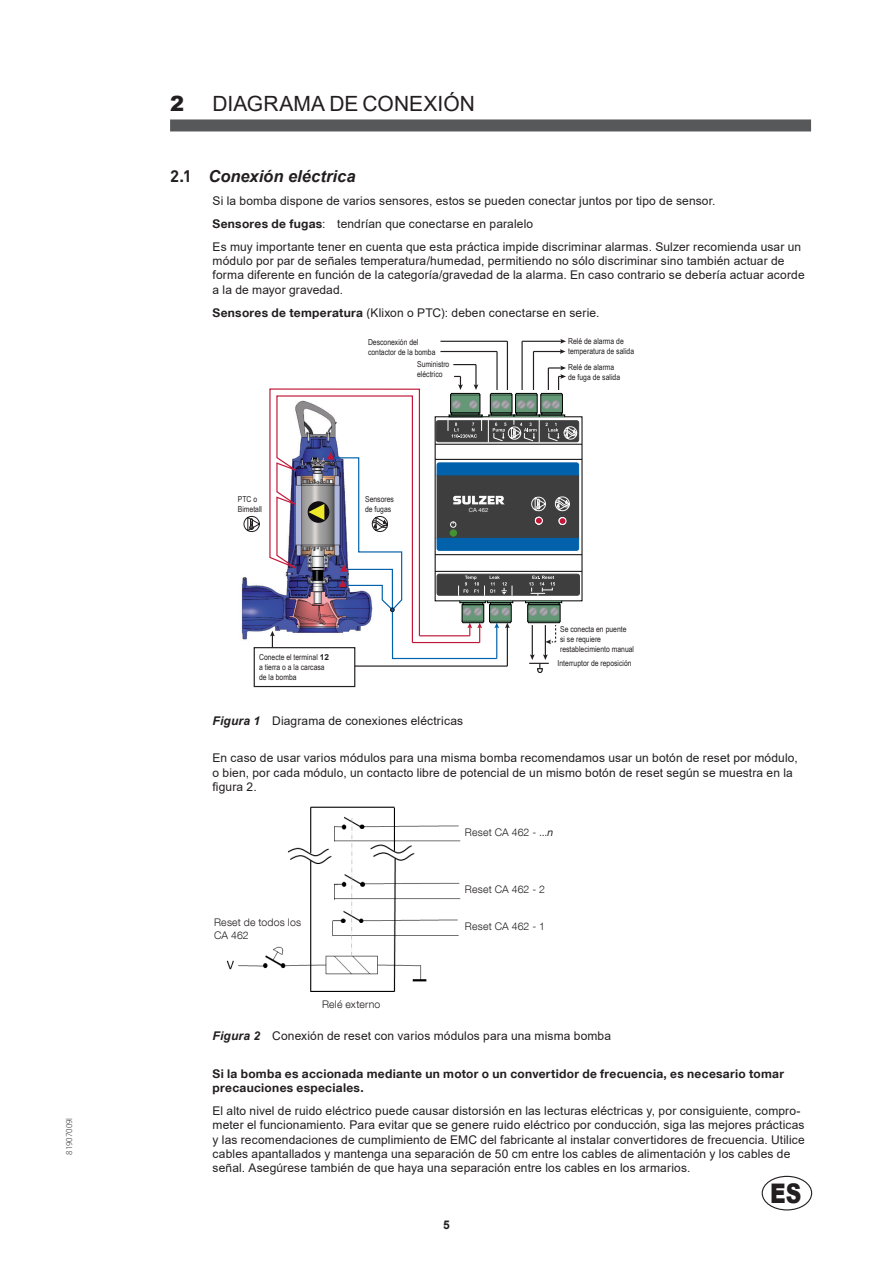
<style>
.page{position:relative;width:893px;height:1263px;background:#fff}
.page>*{position:absolute;margin:0;border:0;box-sizing:border-box;transform-origin:0 0}
.Landskod{font:900 27px "Arial";color:#231f20;scale:.8 1}
.t1{font:21px "Arial";color:#231f20}
.t2{font:900 21px "Arial";color:#231f20}
.t3{font:italic 700 16.5px "Arial";color:#231f20}
.Main_text{font:12px/14.4px "Arial";letter-spacing:.01em;color:#231f20}
.Main_text-2{font:700 12px/14.4px "Helvetica Neue LT Com";letter-spacing:.025em;color:#231f20}
.t4{font:700 12px "Arial";color:#231f20}
.Main_text_left_align{font:300 10.5px/12.6px "Helvetica Neue LT Com";letter-spacing:.02em;color:#231f20}
.t5{font:300 9px "Myriad Pro";color:#231f20}
.t6{font:8.25px/9.9px "Arial Narrow";color:#231f20}
.t7{font:5.7px "Helvetica Neue LT Com";color:#fafafa}
.s1{font-family:"DIN";font-style:normal}
.s2{font-family:"Helvetica Neue LT Com";font-weight:700}
.s3{font-family:"Arial";font-weight:700}
.s4{font-weight:700;font-style:italic}
.s5{font-weight:400;font-style:italic}
</style>
<div class="page">
<div style="left:762px;top:1176px;width:50px;height:34px;border:1px solid #231f20;border-radius:50%"></div>
<div style="left:170px;top:119px;width:641px;height:12px;background:#57585a"></div>
<img style="left:241px;top:510px;width:28px;height:130px">
<div style="left:254px;top:647px;width:101px;height:40px;border:1px solid #231f20"></div>
<hr style="left:440px;top:351px;width:57px;height:1px;background:#231f20">
<hr style="left:496px;top:351px;width:2px;height:39px;background:#231f20">
<hr style="left:440px;top:341px;width:67px;height:1px;background:#231f20">
<hr style="left:507px;top:341px;width:1px;height:49px;background:#231f20">
<hr style="left:521px;top:341px;width:2px;height:49px;background:#231f20">
<hr style="left:522px;top:341px;width:40px;height:1px;background:#231f20">
<hr style="left:533px;top:351px;width:1px;height:39px;background:#231f20">
<svg style="left:533px;top:339px;width:33px;height:15px"></svg>
<svg style="left:243px;top:514px;width:17px;height:20px"></svg>
<hr style="left:435px;top:459px;width:147px;height:1px;background:#000">
<hr style="left:435px;top:554px;width:147px;height:1px;background:#000">
<hr style="left:435px;top:444px;width:147px;height:1px;background:#000">
<hr style="left:435px;top:571px;width:147px;height:1px;background:#000">
<svg style="left:269px;top:364px;width:311px;height:310px"></svg>
<img style="left:226px;top:806px;width:235px;height:186px">
<p class="t5" style="left:64px;top:1155px;width:39px;rotate:-90deg">81907009I</p>
<p class="t2" style="left:170px;top:88px;width:16px">2</p>
<p class="t1" style="left:213px;top:89px;width:264px">DIAGRAMA DE CONEXIÓN</p>
<p class="t3" style="left:170px;top:165px;width:187px"><span class="s1">2.1</span> Conexión eléctrica</p>
<p class="Main_text" style="left:213px;top:193px;width:504px">Si la bomba dispone de varios sensores, estos se pueden conectar juntos por tipo de sensor.</p>
<p class="Main_text" style="left:213px;top:216px;width:322px"><span class="s2">Sensores de fugas</span>: tendrían que conectarse en paralelo</p>
<p class="Main_text" style="left:213px;top:239px;width:594px">Es muy importante tener en cuenta que esta práctica impide discriminar alarmas. Sulzer recomienda usar un módulo por par de señales temperatura/humedad, permitiendo no sólo discriminar sino también actuar de forma diferente en función de la categoría/gravedad de la alarma. En caso contrario se debería actuar acorde a la de mayor gravedad.</p>
<p class="Main_text" style="left:213px;top:305px;width:388px"><span class="s2">Sensores de temperatura</span> (Klixon o PTC): deben conectarse en serie.</p>
<p class="t6" style="left:238px;top:493px;width:26px">PTC o<br>Bimetall</p>
<p class="t6" style="left:568px;top:336px;width:68px">Relé de alarma de temperatura de salida</p>
<p class="t6" style="left:368px;top:337px;width:69px">Desconexión del contactor de la bomba</p>
<p class="t6" style="left:417px;top:359px;width:34px">Suministro eléctrico</p>
<p class="t6" style="left:568px;top:362px;width:53px">Relé de alarma de fuga de salida</p>
<p class="t6" style="left:365px;top:493px;width:30px">Sensores de fugas</p>
<p class="t7" style="left:469px;top:507px;width:21px">CA 462</p>
<p class="t6" style="left:560px;top:624px;width:75px">Se conecta en puente<br>si se requiere restablecimiento manual</p>
<p class="t6" style="left:259px;top:651px;width:71px">Conecte el terminal <span class="s3">12 </span>a tierra o a la carcasa de la bomba</p>
<p class="t6" style="left:558px;top:658px;width:75px">Interruptor de reposición</p>
<p class="Main_text" style="left:213px;top:713px;width:252px"><span class="s4">Figura 1</span> Diagrama de conexiones eléctricas</p>
<p class="Main_text" style="left:213px;top:751px;width:587px">En caso de usar varios módulos para una misma bomba recomendamos usar un botón de reset por módulo, o bien, por cada módulo, un contacto libre de potencial de un mismo botón de reset según se muestra en la figura 2.</p>
<p class="Main_text_left_align" style="left:214px;top:916px;width:88px">Reset de todos los<br>CA 462</p>
<p class="Main_text_left_align" style="left:322px;top:998px;width:60px">Relé externo</p>
<p class="Main_text_left_align" style="left:465px;top:825px;width:90px">Reset CA 462 - ...<span class="s5">n</span></p>
<p class="Main_text_left_align" style="left:465px;top:883px;width:81px">Reset CA 462 - 2</p>
<p class="Main_text_left_align" style="left:465px;top:920px;width:81px">Reset CA 462 - 1</p>
<p class="Main_text" style="left:213px;top:1029px;width:400px"><span class="s4">Figura 2</span> Conexión de reset con varios módulos para una misma bomba</p>
<p class="Main_text-2" style="left:213px;top:1066px;width:573px">Si la bomba es accionada mediante un motor o un convertidor de frecuencia, es necesario tomar precauciones especiales.</p>
<p class="Main_text" style="left:213px;top:1103px;width:594px">El alto nivel de ruido eléctrico puede causar distorsión en las lecturas eléctricas y, por consiguiente, compro&shy;meter el funcionamiento. Para evitar que se genere ruido eléctrico por conducción, siga las mejores prácticas y las recomendaciones de cumplimiento de EMC del fabricante al instalar convertidores de frecuencia. Utilice cables apantallados y mantenga una separación de 50 cm entre los cables de alimentación y los cables de señal. Asegúrese también de que haya una separación entre los cables en los armarios.</p>
<p class="Landskod" style="left:770px;top:1174px;width:41px">ES</p>
<p class="t4" style="left:443px;top:1216px;width:8px">5</p>
</div>
